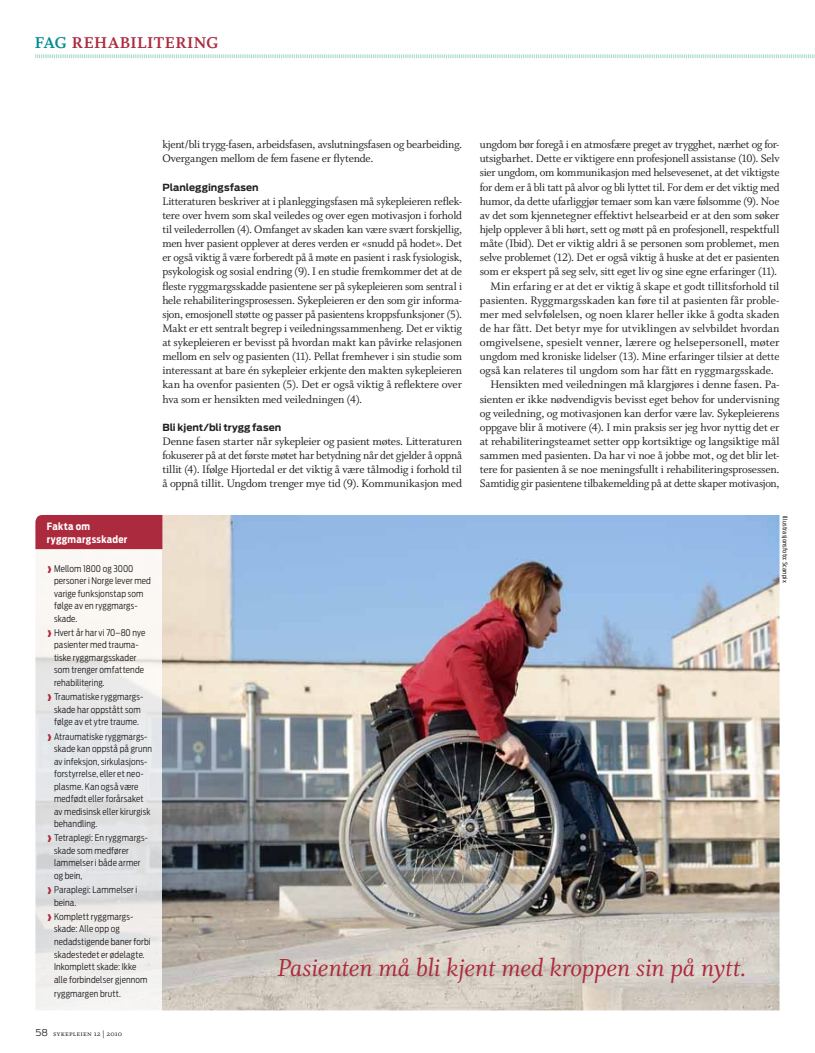
<style>
.page{position:relative;width:815px;height:1053px;background:#fff}
.page>*{position:absolute;margin:0;border:0;box-sizing:border-box;transform-origin:0 0}
.t1{font:27.5px "Whitman Italic LF";letter-spacing:-.005em;color:#ac2a3e}
.t2{font:17.5px "Whitman Bold Os F";letter-spacing:.025em;color:#ac2a3e}
.t3{font:12.12px/14.1px "Whitman Roman LF";letter-spacing:-.01em;color:#231f20;text-align:justify}
.t4{font:700 10px/12.5px "Antenna Cond";letter-spacing:.025em;color:#fff}
.t5{font:700 9.75px "Antenna";color:#231f20}
.t6{font:300 9.12px/12.5px "Antenna Cond";letter-spacing:.015em;color:#231f20}
.t7{font:8.12px "Whitman Small Caps Os F";letter-spacing:.02em;color:#231f20}
.t8{font:6.25px "Antenna Cond";letter-spacing:.02em;color:#231f20}
.s1{color:#008d92}
.s2{font-weight:900;font-size:11.88px;color:#ac2a3e}
.s3{font-family:"Antenna";font-weight:300;font-size:9.38px}
</style>
<div class="page">
<svg style="left:35px;top:54px;width:780px;height:5px"></svg>
<img style="left:162px;top:515px;width:618px;height:495px">
<svg style="left:35px;top:549px;width:127px;height:461px;fill:#e9eaea"></svg>
<div style="left:35px;top:515px;width:127px;height:34px;background:#ac2a3e"></div>
<h2 class="t2" style="left:35px;top:33px;width:184px"><span class="s1">FAG</span> REHABILITERING</h2>
<p class="t3" style="left:162px;top:138px;width:301px">kjent/bli trygg-fasen, arbeidsfasen, avslutningsfasen og bearbeiding.<br>Overgangen mellom de fem fasene er flytende.</p>
<p class="t5" style="left:162px;top:181px;width:98px">Planleggingsfasen</p>
<p class="t3" style="left:162px;top:194px;width:301px">Litteraturen beskriver at i planleggingsfasen må sykepleieren reflek&shy;tere over hvem som skal veiledes og over egen motivasjon i forhold til veilederrollen (4). Omfanget av skaden kan være svært forskjellig, men hver pasient opplever at deres verden er «snudd på hodet». Det er også viktig å være forberedt på å møte en pasient i rask fysiologisk, psykologisk og sosial endring (9). I en studie fremkommer det at de fleste ryggmargsskadde pasientene ser på sykepleieren som sentral i hele rehabiliteringsprosessen. Sykepleieren er den som gir informa&shy;sjon, emosjonell støtte og passer på pasientens kroppsfunksjoner (5).<br>Makt er ett sentralt begrep i veiledningssammenheng. Det er viktig at sykepleieren er bevisst på hvordan makt kan påvirke relasjonen mellom en selv og pasienten (11). Pellat fremhever i sin studie som interessant at bare én sykepleier erkjente den makten sykepleieren kan ha ovenfor pasienten (5). Det er også viktig å reflektere over hva som er hensikten med veiledningen (4).</p>
<p class="t5" style="left:162px;top:421px;width:120px">Bli kjent/bli trygg fasen</p>
<p class="t3" style="left:162px;top:434px;width:301px">Denne fasen starter når sykepleier og pasient møtes. Litteraturen fokuserer på at det første møtet har betydning når det gjelder å oppnå tillit (4). Ifølge Hjortedal er det viktig å være tålmodig i forhold til å oppnå tillit. Ungdom trenger mye tid (9). Kommunikasjon med</p>
<p class="t3" style="left:480px;top:138px;width:301px">ungdom bør foregå i en atmosfære preget av trygghet, nærhet og for-</p>
<p class="t3" style="left:480px;top:152px;width:301px">utsigbarhet. Dette er viktigere enn profesjonell assistanse (10). Selv</p>
<p class="t3" style="left:480px;top:166px;width:301px">sier ungdom, om kommunikasjon med helsevesenet, at det viktigste</p>
<p class="t3" style="left:480px;top:180px;width:301px">for dem er å bli tatt på alvor og bli lyttet til. For dem er det viktig med</p>
<p class="t3" style="left:480px;top:194px;width:301px">humor, da dette ufarliggjør temaer som kan være følsomme (9). Noe</p>
<p class="t3" style="left:480px;top:208px;width:301px">av det som kjennetegner effektivt helsearbeid er at den som søker</p>
<p class="t3" style="left:480px;top:222px;width:301px">hjelp opplever å bli hørt, sett og møtt på en profesjonell, respektfull</p>
<p class="t3" style="left:480px;top:236px;width:301px">måte (Ibid). Det er viktig aldri å se personen som problemet, men</p>
<p class="t3" style="left:480px;top:251px;width:301px">selve problemet (12). Det er også viktig å huske at det er pasienten</p>
<p class="t3" style="left:480px;top:265px;width:299px">som er ekspert på seg selv, sitt eget liv og sine egne erfaringer (11).</p>
<p class="t3" style="left:490px;top:279px;width:290px">Min erfaring er at det er viktig å skape et godt tillitsforhold til</p>
<p class="t3" style="left:480px;top:293px;width:301px">pasienten. Ryggmargsskaden kan føre til at pasienten får proble-</p>
<p class="t3" style="left:480px;top:307px;width:301px">mer med selvfølelsen, og noen klarer heller ikke å godta skaden</p>
<p class="t3" style="left:480px;top:321px;width:301px">de har fått. Det betyr mye for utviklingen av selvbildet hvordan</p>
<p class="t3" style="left:480px;top:335px;width:301px">omgivelsene, spesielt venner, lærere og helsepersonell, møter</p>
<p class="t3" style="left:480px;top:349px;width:301px">ungdom med kroniske lidelser (13). Mine erfaringer tilsier at dette</p>
<p class="t3" style="left:480px;top:364px;width:296px">også kan relateres til ungdom som har fått en ryggmargsskade.</p>
<p class="t3" style="left:490px;top:378px;width:291px">Hensikten med veiledningen må klargjøres i denne fasen. Pa-</p>
<p class="t3" style="left:480px;top:392px;width:301px">sienten er ikke nødvendigvis bevisst eget behov for undervisning</p>
<p class="t3" style="left:480px;top:406px;width:301px">og veiledning, og motivasjonen kan derfor være lav. Sykepleierens</p>
<p class="t3" style="left:480px;top:420px;width:301px">oppgave blir å motivere (4). I min praksis ser jeg hvor nyttig det er</p>
<p class="t3" style="left:480px;top:434px;width:301px">at rehabiliteringsteamet setter opp kortsiktige og langsiktige mål</p>
<p class="t3" style="left:480px;top:448px;width:301px">sammen med pasienten. Da har vi noe å jobbe mot, og det blir let-</p>
<p class="t3" style="left:480px;top:462px;width:301px">tere for pasienten å se noe meningsfullt i rehabiliteringsprosessen.</p>
<p class="t3" style="left:480px;top:477px;width:301px">Samtidig gir pasientene tilbakemelding på at dette skaper motivasjon,</p>
<p class="t4" style="left:47px;top:520px;width:82px">Fakta om ryggmargsskader</p>
<p class="t6" style="left:54px;top:562px;width:98px;text-indent:-7px"><span class="s2">›</span> Mellom 1800 og 3000 personer i Norge lever med varige funksjonstap som følge av en ryggmargs&shy;skade.</p>
<p class="t6" style="left:54px;top:626px;width:93px;text-indent:-7px"><span class="s2">›</span> Hvert år har vi 70–80 nye pasienter med trauma&shy;tiske ryggmargsskader som trenger omfattende rehabilitering.</p>
<p class="t6" style="left:47px;top:690px;width:98px;text-align:center"><span class="s2">›</span> Traumatiske ryggmargs&shy;skade har oppstått som følge av et ytre traume.</p>
<p class="t6" style="left:54px;top:730px;width:100px;text-indent:-7px"><span class="s2">›</span> Atraumatiske ryggmargs&shy;skade kan oppstå på grunn av infeksjon, sirkulasjons&shy;forstyrrelse, eller et neo&shy;plasme. Kan også være medfødt eller forårsaket av medisinsk eller kirurgisk behandling.</p>
<p class="t6" style="left:54px;top:831px;width:95px;text-indent:-7px"><span class="s2">›</span> Tetraplegi: En ryggmargs&shy;skade som medfører lammelser i både armer og bein,</p>
<p class="t6" style="left:54px;top:883px;width:85px;text-indent:-7px"><span class="s2">›</span> Paraplegi: Lammelser i beina.</p>
<p class="t6" style="left:54px;top:910px;width:98px;text-indent:-7px"><span class="s2">›</span> Komplett ryggmargs&shy;skade: Alle opp og nedadstigende baner forbi skadestedet er ødelagte.<br>Inkomplett skade: Ikke alle forbindelser gjennom</p>
<p class="t6" style="left:54px;top:987px;width:68px">ryggmargen brutt.</p>
<p class="t7" style="left:35px;top:1029px;width:88px"><span class="s3">58</span> sykepleien 12 | 2010</p>
<p class="t8" style="left:789px;top:516px;width:68px;rotate:90deg">Illustrasjonsfoto: Scanpix</p>
<h1 class="t1" style="left:277px;top:952px;width:470px">Pasienten må bli kjent med kroppen sin på nytt.</h1>
</div>
